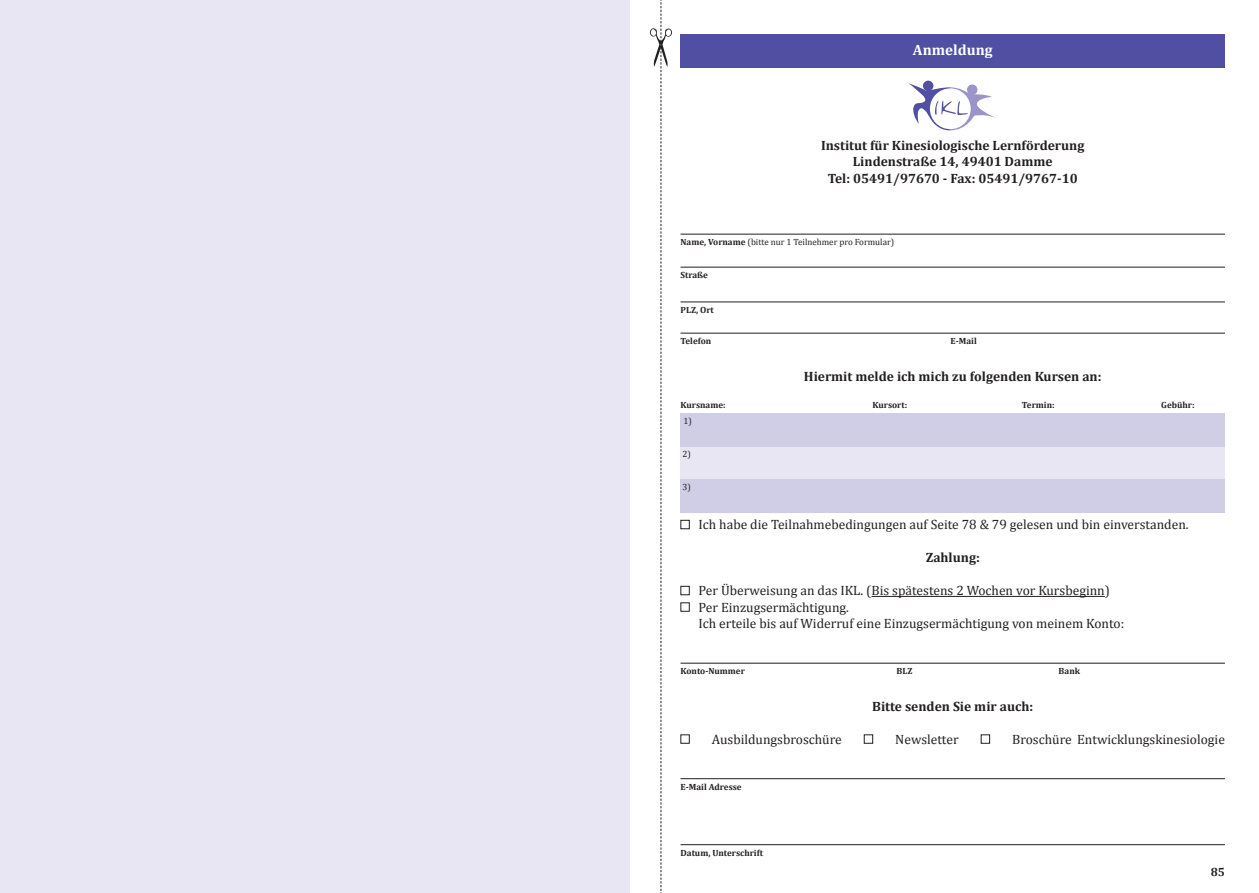
<style>
.page{position:relative;width:1259px;height:893px;background:#fff}
.page>*{position:absolute;margin:0;border:0;box-sizing:border-box;transform-origin:0 0}
.t1{font:700 15px "Cambria";color:#fff}
.t2{font:13.5px "Cambria";color:#231f20}
.t3{font:700 13.5px "Cambria";color:#231f20}
.t4{font:700 12px "Cambria";color:#231f20}
.t5{font:700 9px "Cambria";color:#231f20}
.t6{font:9px "Cambria";color:#231f20}
.s1{font-weight:700}
</style>
<div class="page">
<div style="left:0;top:0;width:629px;height:893px;background:#e7e6f2"></div>
<div style="left:680px;top:447px;width:545px;height:33px;background:#e7e6f2"></div>
<div style="left:680px;top:414px;width:545px;height:33px;background:#d0cee6"></div>
<div style="left:680px;top:480px;width:545px;height:33px;background:#d0cee6"></div>
<hr style="left:871px;top:596px;width:233px;height:1px;background:#231f20">
<hr style="left:680px;top:234px;width:545px;height:1px;background:#231f20">
<hr style="left:680px;top:267px;width:545px;height:1px;background:#231f20">
<hr style="left:680px;top:302px;width:545px;height:1px;background:#231f20">
<hr style="left:680px;top:333px;width:545px;height:1px;background:#231f20">
<div style="left:680px;top:520px;width:9px;height:9px;border:1px solid #231f20"></div>
<div style="left:680px;top:586px;width:9px;height:9px;border:1px solid #231f20"></div>
<hr style="left:680px;top:663px;width:545px;height:1px;background:#231f20">
<div style="left:864px;top:734px;width:9px;height:10px;border:1px solid #231f20"></div>
<div style="left:981px;top:734px;width:9px;height:10px;border:1px solid #231f20"></div>
<hr style="left:680px;top:778px;width:545px;height:1px;background:#231f20">
<hr style="left:680px;top:844px;width:545px;height:1px;background:#231f20">
<div style="left:923px;top:81px;width:10px;height:10px;background:#504fa1;border-radius:50%"></div>
<svg style="left:908px;top:83px;width:87px;height:47px"></svg>
<div style="left:680px;top:34px;width:545px;height:33px;background:#504fa1"></div>
<svg style="left:650px;top:0;width:22px;height:893px"></svg>
<p class="t1" style="left:913px;top:39px;width:81px">Anmeldung</p>
<p class="t3" style="left:821px;top:135px;width:265px">Institut für Kinesiologische Lernförderung</p>
<p class="t3" style="left:853px;top:152px;width:201px">Lindenstraße 14, 49401 Damme</p>
<p class="t3" style="left:827px;top:168px;width:251px">Tel: 05491/97670 - Fax: 05491/9767-10</p>
<p class="t6" style="left:680px;top:237px;width:215px"><span class="s1">Name, Vorname</span> (bitte nur 1 Teilnehmer pro Formular)</p>
<p class="t5" style="left:680px;top:269px;width:29px">Straße</p>
<p class="t5" style="left:680px;top:304px;width:35px">PLZ, Ort</p>
<p class="t5" style="left:680px;top:335px;width:32px">Telefon</p>
<p class="t5" style="left:950px;top:335px;width:28px">E-Mail</p>
<p class="t3" style="left:804px;top:366px;width:299px">Hiermit melde ich mich zu folgenden Kursen an:</p>
<p class="t6" style="left:683px;top:416px;width:10px">1)</p>
<p class="t6" style="left:682px;top:449px;width:10px">2)</p>
<p class="t6" style="left:682px;top:482px;width:10px">3)</p>
<p class="t2" style="left:698px;top:516px;width:491px">Ich habe die Teilnahmebedingungen auf Seite 78 &amp; 79 gelesen und bin einverstanden.</p>
<p class="t3" style="left:925px;top:548px;width:56px">Zahlung:</p>
<p class="t2" style="left:698px;top:582px;width:413px">Per Überweisung an das IKL. (Bis spätestens 2 Wochen vor Kursbeginn)</p>
<p class="t2" style="left:698px;top:599px;width:152px">Per Einzugsermächtigung.</p>
<p class="t2" style="left:698px;top:615px;width:427px">Ich erteile bis auf Widerruf eine Einzugsermächtigung von meinem Konto:</p>
<p class="t5" style="left:680px;top:665px;width:66px">Konto-Nummer</p>
<p class="t5" style="left:896px;top:665px;width:17px">BLZ</p>
<p class="t5" style="left:1058px;top:665px;width:23px">Bank</p>
<p class="t3" style="left:872px;top:696px;width:162px">Bitte senden Sie mir auch:</p>
<p class="t2" style="left:712px;top:731px;width:131px">Ausbildungsbroschüre</p>
<p class="t2" style="left:895px;top:731px;width:65px">Newsletter</p>
<p class="t2" style="left:1012px;top:731px;width:214px">Broschüre Entwicklungskinesiologie</p>
<p class="t5" style="left:680px;top:780px;width:63px">E-Mail Adresse</p>
<p class="t5" style="left:680px;top:399px;width:47px">Kursname:</p>
<p class="t5" style="left:872px;top:399px;width:36px">Kursort:</p>
<p class="t5" style="left:1022px;top:399px;width:34px">Termin:</p>
<p class="t5" style="left:1161px;top:399px;width:35px">Gebühr:</p>
<p class="t5" style="left:680px;top:846px;width:84px">Datum, Unterschrift</p>
<p class="t4" style="left:1210px;top:863px;width:16px">85</p>
</div>
